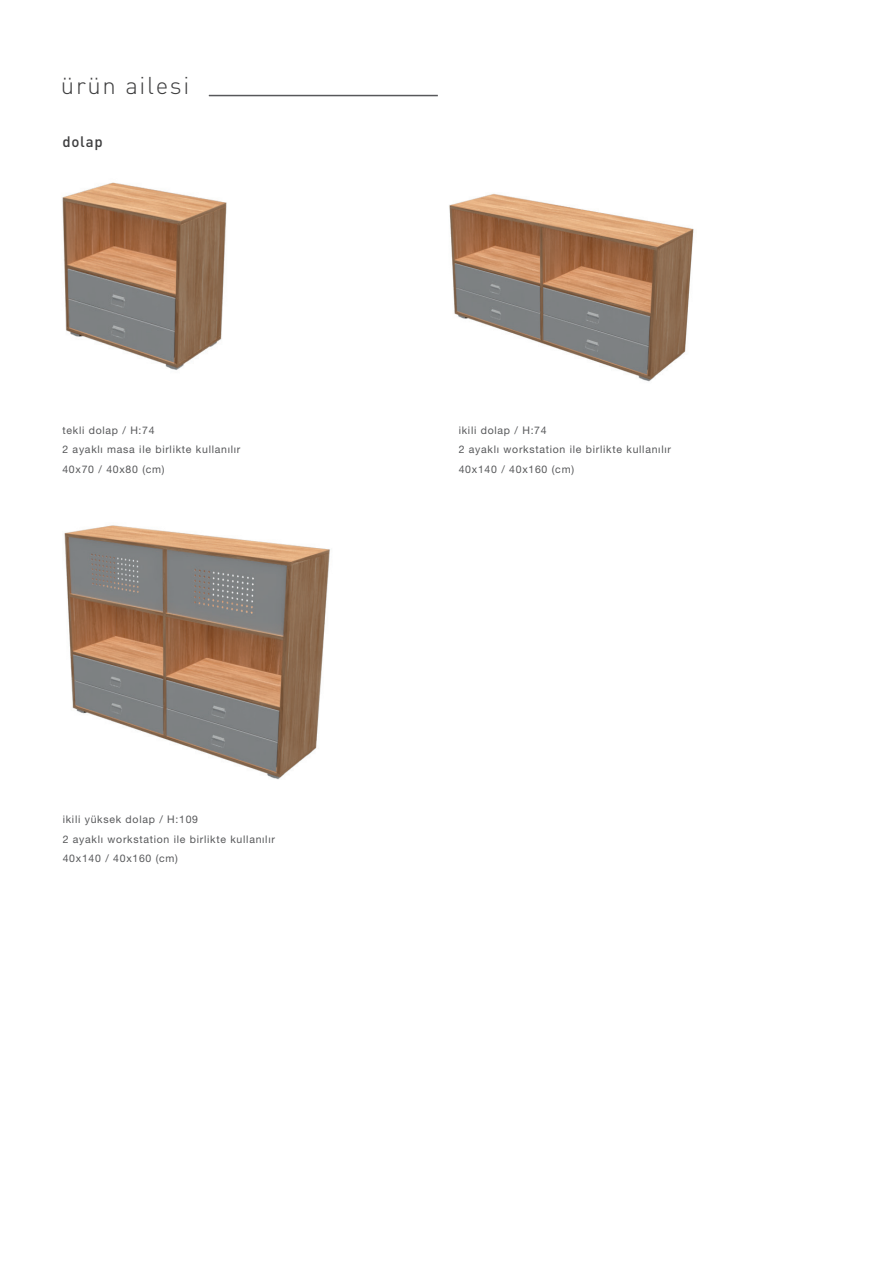
<style>
.page{position:relative;width:893px;height:1263px;background:#fff}
.page>*{position:absolute;margin:0;border:0;box-sizing:border-box;transform-origin:0 0}
.t1{font:300 24px "DIN Pro";letter-spacing:.07em;color:#3e3e3f}
.t2{font:500 15px "DIN Pro";letter-spacing:.05em;color:#3e3e3f}
.t3{font:10.5px/19.5px "Helvetica Neue LT Pro";letter-spacing:.07em;color:#57585a}
.t4{font:10.5px/19.5px "Helvetica Neue";letter-spacing:.07em;color:#57585a}
</style>
<div class="page">
<img style="left:64px;top:525px;width:266px;height:255px">
<img style="left:62px;top:94px;width:260px;height:276px">
<hr style="left:209px;top:95px;width:229px;height:1px;background:#57585a">
<img style="left:449px;top:193px;width:245px;height:189px">
<h1 class="t1" style="left:61px;top:67px;width:130px">ürün ailesi</h1>
<h2 class="t2" style="left:62px;top:132px;width:42px">dolap</h2>
<p class="t3" style="left:62px;top:420px;width:179px">tekli dolap / H:74<br>2 ayaklı masa ile birlikte kullanılır<br>40x70 / 40x80 (cm)</p>
<p class="t3" style="left:63px;top:809px;width:214px">ikili yüksek dolap / H:109<br>2 ayaklı workstation ile birlikte kullanılır<br>40x140 / 40x160 (cm)</p>
<p class="t4" style="left:459px;top:421px;width:214px">ikili dolap / H:74<br>2 ayaklı workstation ile birlikte kullanılır<br>40x140 / 40x160 (cm)</p>
</div>
